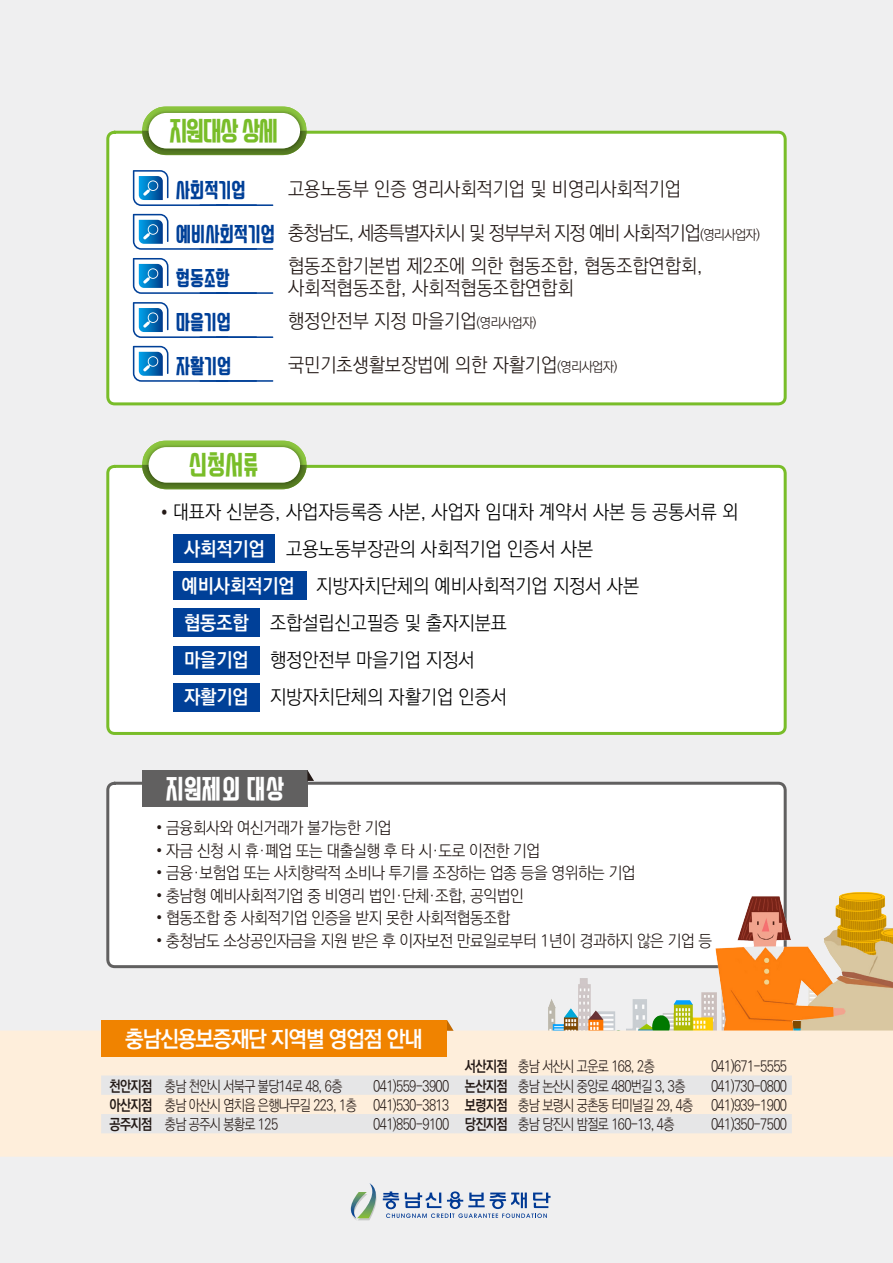
<style>
.page{position:relative;width:893px;height:1263px;background:#efeff0}
.page>*{position:absolute;margin:0;border:0;box-sizing:border-box;transform-origin:0 0}
.t1{font:30px "Swagger TTF";letter-spacing:-.05em;color:#79bd29}
.t2{font:30px "Swagger TTF";color:#fff}
.t3{font:23.25px "Swagger TTF";color:#004098}
.t4{font:700 22.5px "Ko Pub Dotum";letter-spacing:-.05em;color:#fff;scale:.95 1}
.t5{font:300 19.5px "Ko Pub Dotum";color:#000;scale:.95 1}
.t6{font:300 19.5px "Ko Pub Dotum";color:#231916;scale:.95 1}
.t7{font:300 19.5px "Ko Pub Dotum";letter-spacing:-.05em;color:#231916;scale:.95 1}
.t8{font:300 16.5px "Ko Pub Dotum";letter-spacing:-.025em;color:#231916;scale:.95 1}
.t9{font:300 15px "Ko Pub Dotum";letter-spacing:-.05em;color:#231916;scale:.85 1}
.t10{font:700 15px "Ko Pub Dotum";letter-spacing:-.05em;color:#231916;scale:.85 1}
.s1{font-size:13.5px}
.s2{font-family:"Nanum Barun Gothic";font-weight:400;color:#231916}
.s3{font-weight:700;color:#fff}
</style>
<div class="page">
<div style="left:108px;top:466px;width:677px;height:267px;background:#fff;border-radius:7px"></div>
<div style="left:106px;top:465px;width:681px;height:270px;border:3px solid #79bd29;border-radius:7px"></div>
<svg style="left:142px;top:440px;width:165px;height:49px"></svg>
<img style="left:143px;top:441px;width:163px;height:47px">
<div style="left:149px;top:447px;width:151px;height:36px;background:#fff;border-radius:18px"></div>
<div style="left:173px;top:534px;width:101px;height:29px;background:#004098"></div>
<div style="left:173px;top:571px;width:133px;height:29px;background:#004098"></div>
<div style="left:173px;top:608px;width:87px;height:29px;background:#004098"></div>
<div style="left:173px;top:646px;width:87px;height:28px;background:#004098"></div>
<div style="left:173px;top:683px;width:87px;height:29px;background:#004098"></div>
<svg style="left:350px;top:1183px;width:201px;height:37px"></svg>
<div style="left:108px;top:783px;width:677px;height:184px;background:#fff;border-radius:7px"></div>
<div style="left:106px;top:782px;width:681px;height:186px;border:3px solid #616060;border-radius:7px"></div>
<div style="left:142px;top:770px;width:165px;height:36px;background:#616060"></div>
<svg style="left:307px;top:770px;width:7px;height:11px"></svg>
<img style="left:546px;top:964px;width:163px;height:66px">
<img style="left:709px;top:846px;width:184px;height:184px">
<div style="left:0;top:1030px;width:893px;height:127px;background:#feeedb"></div>
<div style="left:101px;top:1020px;width:346px;height:36px;background:#f08300"></div>
<svg style="left:447px;top:1020px;width:7px;height:11px"></svg>
<svg style="left:101px;top:1075px;width:691px;height:58px"></svg>
<div style="left:108px;top:132px;width:677px;height:272px;background:#fff;border-radius:7px"></div>
<div style="left:106px;top:131px;width:681px;height:274px;border:3px solid #79bd29;border-radius:7px"></div>
<svg style="left:142px;top:106px;width:165px;height:49px"></svg>
<img style="left:143px;top:107px;width:163px;height:47px">
<div style="left:149px;top:113px;width:151px;height:35px;background:#fff;border-radius:18px"></div>
<svg style="left:133px;top:170px;width:140px;height:36px"></svg>
<svg style="left:133px;top:302px;width:140px;height:36px"></svg>
<svg style="left:133px;top:346px;width:140px;height:36px"></svg>
<svg style="left:133px;top:214px;width:140px;height:36px"></svg>
<svg style="left:133px;top:258px;width:140px;height:36px"></svg>
<p class="t1" style="left:169px;top:117px;width:110px">지원대상 상세</p>
<p class="t3" style="left:176px;top:179px;width:71px">사회적기업</p>
<p class="t6" style="left:288px;top:179px;width:415px">고용노동부 인증 영리사회적기업 및 비영리사회적기업</p>
<p class="t3" style="left:176px;top:223px;width:101px">예비사회적기업</p>
<p class="t7" style="left:288px;top:223px;width:498px">충청남도, 세종특별자치시 및 정부부처 지정 예비 사회적기업<span class="s1">(영리사업자)</span></p>
<p class="t3" style="left:176px;top:267px;width:55px">협동조합</p>
<p class="t6" style="left:288px;top:256px;width:438px">협동조합기본법 제2조에 의한 협동조합, 협동조합연합회,</p>
<p class="t6" style="left:288px;top:279px;width:302px">사회적협동조합, 사회적협동조합연합회</p>
<p class="t3" style="left:176px;top:311px;width:57px">마을기업</p>
<p class="t6" style="left:288px;top:311px;width:263px">행정안전부 지정 마을기업<span class="s1">(영리사업자)</span></p>
<p class="t3" style="left:176px;top:355px;width:57px">자활기업</p>
<p class="t6" style="left:288px;top:355px;width:348px">국민기초생활보장법에 의한 자활기업<span class="s1">(영리사업자)</span></p>
<p class="t1" style="left:189px;top:451px;width:71px">신청서류</p>
<p class="t5" style="left:156px;top:502px;width:614px"><span class="s2">•</span>대표자 신분증, 사업자등록증 사본, 사업자 임대차 계약서 사본 등 공통서류 외</p>
<p class="t5" style="left:184px;top:539px;width:432px"><span class="s3">사회적기업</span> 고용노동부장관의 사회적기업 인증서 사본</p>
<p class="t5" style="left:182px;top:576px;width:483px"><span class="s3">예비사회적기업</span> 지방자치단체의 예비사회적기업 지정서 사본</p>
<p class="t5" style="left:184px;top:613px;width:342px"><span class="s3">협동조합</span> 조합설립신고필증 및 출자지분표</p>
<p class="t5" style="left:184px;top:650px;width:307px"><span class="s3">마을기업</span> 행정안전부 마을기업 지정서</p>
<p class="t5" style="left:184px;top:687px;width:342px"><span class="s3">자활기업</span> 지방자치단체의 자활기업 인증서</p>
<p class="t2" style="left:165px;top:774px;width:120px">지원제외 대상</p>
<p class="t8" style="left:156px;top:820px;width:249px">• 금융회사와 여신거래가 불가능한 기업</p>
<p class="t8" style="left:156px;top:842px;width:406px">• 자금 신청 시 휴·폐업 또는 대출실행 후 타 시·도로 이전한 기업</p>
<p class="t8" style="left:156px;top:865px;width:506px">• 금융·보험업 또는 사치향락적 소비나 투기를 조장하는 업종 등을 영위하는 기업</p>
<p class="t8" style="left:156px;top:887px;width:388px">• 충남형 예비사회적기업 중 비영리 법인·단체·조합, 공익법인</p>
<p class="t8" style="left:156px;top:910px;width:374px">• 협동조합 중 사회적기업 인증을 받지 못한 사회적협동조합</p>
<p class="t8" style="left:156px;top:932px;width:587px">• 충청남도 소상공인자금을 지원 받은 후 이자보전 만료일로부터 1년이 경과하지 않은 기업 등</p>
<p class="t4" style="left:125px;top:1028px;width:315px">충남신용보증재단 지역별 영업점 안내</p>
<p class="t10" style="left:110px;top:1078px;width:52px">천안지점</p>
<p class="t9" style="left:165px;top:1078px;width:210px">충남 천안시 서북구 불당14로 48, 6층</p>
<p class="t9" style="left:373px;top:1078px;width:91px">041)559-3900</p>
<p class="t10" style="left:110px;top:1098px;width:52px">아산지점</p>
<p class="t9" style="left:165px;top:1098px;width:227px">충남 아산시 염치읍 은행나무길 223, 1층</p>
<p class="t9" style="left:373px;top:1098px;width:91px">041)530-3813</p>
<p class="t10" style="left:110px;top:1117px;width:52px">공주지점</p>
<p class="t9" style="left:165px;top:1117px;width:135px">충남 공주시 봉황로 125</p>
<p class="t9" style="left:373px;top:1117px;width:91px">041)850-9100</p>
<p class="t10" style="left:465px;top:1059px;width:52px">서산지점</p>
<p class="t9" style="left:518px;top:1059px;width:162px">충남 서산시 고운로 168, 2층</p>
<p class="t9" style="left:711px;top:1059px;width:91px">041)671-5555</p>
<p class="t10" style="left:465px;top:1078px;width:52px">논산지점</p>
<p class="t9" style="left:518px;top:1078px;width:198px">충남 논산시 중앙로 480번길 3, 3층</p>
<p class="t9" style="left:711px;top:1078px;width:91px">041)730-0800</p>
<p class="t10" style="left:465px;top:1098px;width:52px">보령지점</p>
<p class="t9" style="left:518px;top:1098px;width:207px">충남 보령시 궁촌동 터미널길 29, 4층</p>
<p class="t9" style="left:711px;top:1098px;width:91px">041)939-1900</p>
<p class="t10" style="left:465px;top:1117px;width:52px">당진지점</p>
<p class="t9" style="left:518px;top:1117px;width:185px">충남 당진시 밤절로 160-13, 4층</p>
<p class="t9" style="left:711px;top:1117px;width:91px">041)350-7500</p>
</div>
